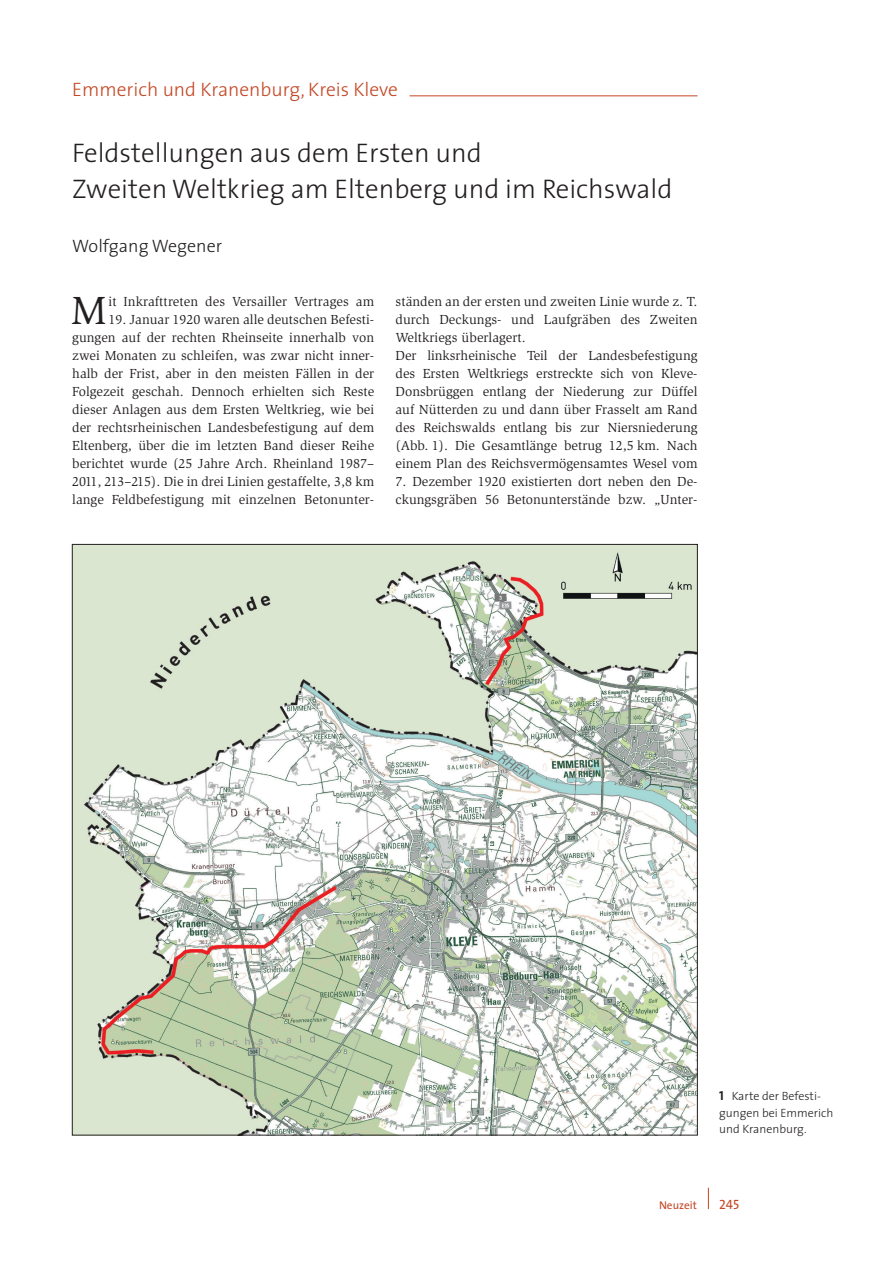
<style>
.page{position:relative;width:893px;height:1263px;background:#fff}
.page>*{position:absolute;margin:0;border:0;box-sizing:border-box;transform-origin:0 0}
.t1{font:40.35px "Slimbach";color:#231f20}
.t2{font:300 27px/36px "The Sans";color:#231f20}
.t3{font:300 19.5px "The Sans";color:#c44725}
.t4{font:300 18px "The Sans";color:#231f20}
.t5{font:13.5px/18px "Slimbach";color:#231f20}
.t6{font:13.5px "The Sans Caps";color:#c44725}
.t7{font:300 12px/16.5px "The Sans";color:#231f20}
.t8{font:11.25px "The Sans";color:#c44725}
.s1{font-family:"The Sans Bold Caps";font-weight:400;font-size:13.05px}
</style>
<div class="page">
<svg style="left:708px;top:1188px;width:1px;height:21px"></svg>
<img style="left:74px;top:546px;width:622px;height:587px">
<hr style="left:409px;top:95px;width:288px;height:1px;background:#c44725">
<h3 class="t3" style="left:72px;top:73px;width:327px">Emmerich und Kranenburg, Kreis Kleve</h3>
<h2 class="t2" style="left:72px;top:134px;width:602px">Feldstellungen aus dem Ersten und<br>Zweiten Weltkrieg am Eltenberg und im Reichswald</h2>
<h3 class="t4" style="left:72px;top:231px;width:151px">Wolfgang Wegener</h3>
<h1 class="t1" style="left:71px;top:287px;width:37px">M</h1>
<p class="t5" style="left:108px;top:293px;width:267px">it Inkrafttreten des Versailler Vertrages am</p>
<p class="t5" style="left:72px;top:311px;width:303px;text-align:justify;text-indent:36px">19. Januar 1920 waren alle deutschen Befesti&shy;gungen auf der rechten Rheinseite innerhalb von zwei Monaten zu schleifen, was zwar nicht inner&shy;halb der Frist, aber in den meisten Fällen in der Folgezeit geschah. Dennoch erhielten sich Reste dieser Anlagen aus dem Ersten Weltkrieg, wie bei der rechtsrheinischen Landesbefestigung auf dem Eltenberg, über die im letzten Band dieser Reihe berichtet wurde (25 Jahre Arch. Rheinland 1987– 2011, 213–215). Die in drei Linien gestaffelte, 3,8 km lange Feldbefestigung mit einzelnen Betonunter-</p>
<p class="t5" style="left:396px;top:293px;width:303px">ständen an der ersten und zweiten Linie wurde z. T. durch Deckungs- und Laufgräben des Zweiten Weltkriegs überlagert.<br>Der linksrheinische Teil der Landesbefestigung des Ersten Weltkriegs erstreckte sich von Kleve-Donsbrüggen entlang der Niederung zur Düffel auf Nütterden zu und dann über Frasselt am Rand des Reichswalds entlang bis zur Niersniederung (Abb. 1). Die Gesamtlänge betrug 12,5 km. Nach einem Plan des Reichsvermögensamtes Wesel vom</p>
<p class="t5" style="left:396px;top:472px;width:303px">7. Dezember 1920 existierten dort neben den De&shy;ckungsgräben 56 Betonunterstände bzw. „Unter-</p>
<p class="t7" style="left:719px;top:1087px;width:116px"><span class="s1">1</span> Karte der Befesti&shy;gungen bei Emmerich und Kranenburg.</p>
<p class="t8" style="left:659px;top:1195px;width:39px">Neuzeit</p>
<p class="t6" style="left:719px;top:1193px;width:22px">245</p>
</div>
